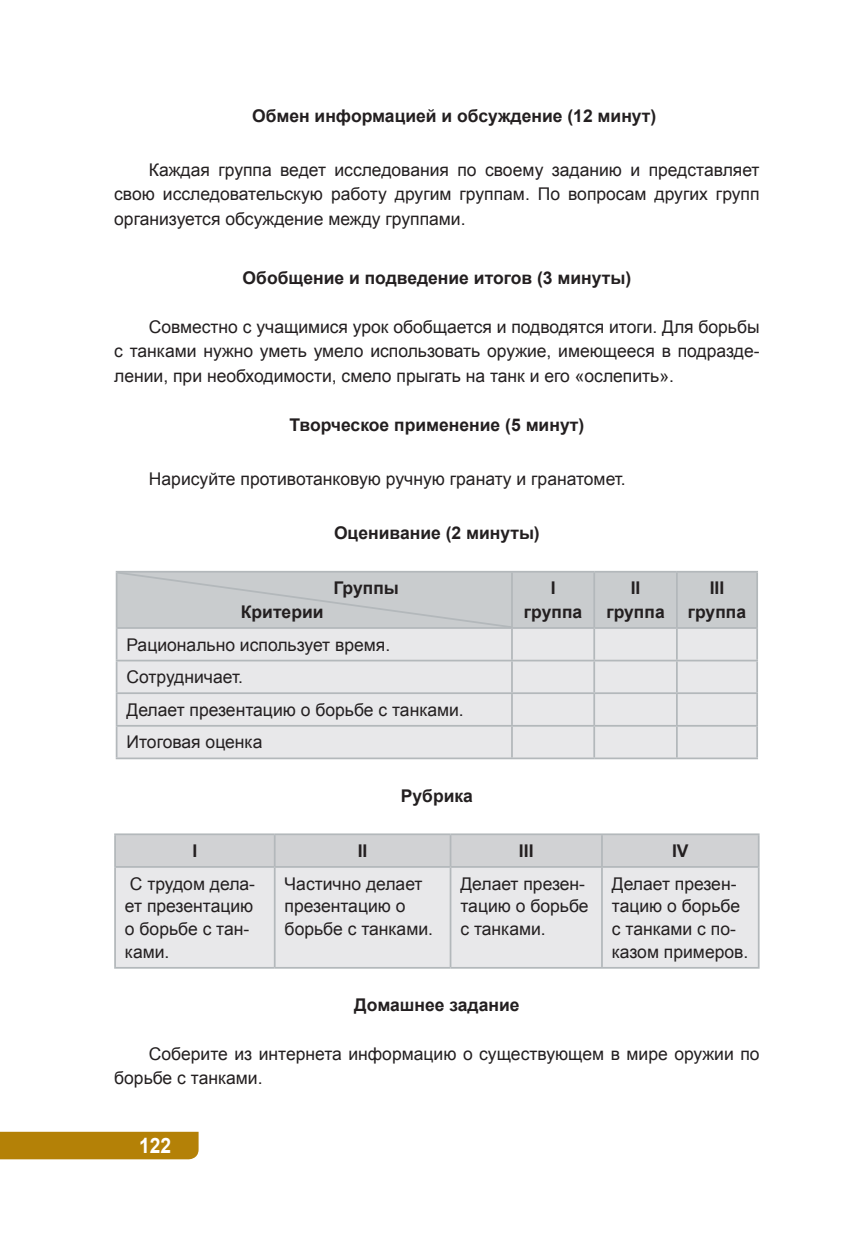
<style>
.page{position:relative;width:844px;height:1241px;background:#fff}
.page>*{position:absolute;margin:0;border:0;box-sizing:border-box;transform-origin:0 0}
.t1{font:700 21.18px "Arial";color:#fff;scale:.91 1}
.t2{font:17.5px/22.8px "Arial";color:#231f20}
.t3{font:700 17.5px/23.6px "Arial";color:#231f20;text-align:center}
</style>
<div class="page">
<div style="left:0;top:1131px;width:198px;height:28px;background:#b48107"></div>
<div style="left:117px;top:628px;width:639px;height:129px;background:#e8e8ea"></div>
<hr style="left:511px;top:628px;width:1px;height:31px;background:#b3b8bb">
<hr style="left:511px;top:661px;width:1px;height:31px;background:#b3b8bb">
<hr style="left:511px;top:694px;width:1px;height:30px;background:#b3b8bb">
<hr style="left:511px;top:726px;width:1px;height:31px;background:#b3b8bb">
<hr style="left:593px;top:628px;width:2px;height:31px;background:#b3b8bb">
<hr style="left:593px;top:661px;width:2px;height:31px;background:#b3b8bb">
<hr style="left:593px;top:694px;width:2px;height:30px;background:#b3b8bb">
<hr style="left:593px;top:726px;width:2px;height:31px;background:#b3b8bb">
<hr style="left:675px;top:628px;width:2px;height:31px;background:#b3b8bb">
<hr style="left:675px;top:661px;width:2px;height:31px;background:#b3b8bb">
<hr style="left:675px;top:694px;width:2px;height:30px;background:#b3b8bb">
<hr style="left:675px;top:726px;width:2px;height:31px;background:#b3b8bb">
<hr style="left:756px;top:628px;width:1px;height:31px;background:#b3b8bb">
<hr style="left:756px;top:661px;width:1px;height:31px;background:#b3b8bb">
<hr style="left:756px;top:694px;width:1px;height:30px;background:#b3b8bb">
<hr style="left:756px;top:726px;width:1px;height:31px;background:#b3b8bb">
<hr style="left:116px;top:570px;width:396px;height:2px;background:#b3b8bb">
<hr style="left:116px;top:572px;width:1px;height:55px;background:#b3b8bb">
<hr style="left:512px;top:570px;width:82px;height:2px;background:#b3b8bb">
<hr style="left:594px;top:570px;width:82px;height:2px;background:#b3b8bb">
<hr style="left:676px;top:570px;width:81px;height:2px;background:#b3b8bb">
<hr style="left:116px;top:627px;width:396px;height:1px;background:#b3b8bb">
<hr style="left:116px;top:628px;width:1px;height:31px;background:#b3b8bb">
<hr style="left:116px;top:659px;width:396px;height:2px;background:#b3b8bb">
<hr style="left:116px;top:661px;width:1px;height:31px;background:#b3b8bb">
<hr style="left:512px;top:659px;width:82px;height:2px;background:#b3b8bb">
<hr style="left:594px;top:659px;width:82px;height:2px;background:#b3b8bb">
<hr style="left:676px;top:659px;width:81px;height:2px;background:#b3b8bb">
<hr style="left:116px;top:694px;width:1px;height:30px;background:#b3b8bb">
<hr style="left:116px;top:726px;width:1px;height:31px;background:#b3b8bb">
<hr style="left:116px;top:692px;width:396px;height:2px;background:#b3b8bb">
<hr style="left:512px;top:692px;width:82px;height:2px;background:#b3b8bb">
<hr style="left:594px;top:692px;width:82px;height:2px;background:#b3b8bb">
<hr style="left:676px;top:692px;width:81px;height:2px;background:#b3b8bb">
<hr style="left:116px;top:724px;width:396px;height:2px;background:#b3b8bb">
<hr style="left:512px;top:724px;width:82px;height:2px;background:#b3b8bb">
<hr style="left:594px;top:724px;width:82px;height:2px;background:#b3b8bb">
<hr style="left:676px;top:724px;width:81px;height:2px;background:#b3b8bb">
<hr style="left:116px;top:757px;width:396px;height:2px;background:#b3b8bb">
<hr style="left:512px;top:757px;width:82px;height:2px;background:#b3b8bb">
<hr style="left:594px;top:757px;width:82px;height:2px;background:#b3b8bb">
<hr style="left:676px;top:757px;width:81px;height:2px;background:#b3b8bb">
<svg style="left:117px;top:571px;width:640px;height:57px;background:#c7cacc"></svg>
<div style="left:116px;top:835px;width:641px;height:30px;background:#d1d2d4"></div>
<div style="left:116px;top:867px;width:641px;height:99px;background:#e8e8ea"></div>
<hr style="left:114px;top:833px;width:160px;height:2px;background:#b3b8bb">
<hr style="left:114px;top:835px;width:2px;height:30px;background:#b3b8bb">
<hr style="left:274px;top:833px;width:176px;height:2px;background:#b3b8bb">
<hr style="left:274px;top:835px;width:1px;height:30px;background:#b3b8bb">
<hr style="left:450px;top:833px;width:151px;height:2px;background:#b3b8bb">
<hr style="left:449px;top:835px;width:2px;height:30px;background:#b3b8bb">
<hr style="left:601px;top:833px;width:158px;height:2px;background:#b3b8bb">
<hr style="left:601px;top:835px;width:1px;height:30px;background:#b3b8bb">
<hr style="left:757px;top:835px;width:2px;height:30px;background:#b3b8bb">
<hr style="left:114px;top:865px;width:160px;height:2px;background:#b3b8bb">
<hr style="left:114px;top:867px;width:2px;height:99px;background:#b3b8bb">
<hr style="left:274px;top:865px;width:176px;height:2px;background:#b3b8bb">
<hr style="left:274px;top:867px;width:1px;height:99px;background:#b3b8bb">
<hr style="left:450px;top:865px;width:151px;height:2px;background:#b3b8bb">
<hr style="left:449px;top:867px;width:2px;height:99px;background:#b3b8bb">
<hr style="left:601px;top:865px;width:158px;height:2px;background:#b3b8bb">
<hr style="left:601px;top:867px;width:1px;height:99px;background:#b3b8bb">
<hr style="left:757px;top:867px;width:2px;height:99px;background:#b3b8bb">
<hr style="left:114px;top:966px;width:160px;height:2px;background:#b3b8bb">
<hr style="left:274px;top:966px;width:176px;height:2px;background:#b3b8bb">
<hr style="left:450px;top:966px;width:151px;height:2px;background:#b3b8bb">
<hr style="left:601px;top:966px;width:158px;height:2px;background:#b3b8bb">
<p class="t3" style="left:252px;top:104px;width:405px">Обмен информацией и обсуждение (12 минут)</p>
<p class="t2" style="left:114px;top:158px;width:646px;line-height:24.5px;text-align:justify;text-indent:35px">Каждая группа ведет исследования по своему заданию и представляет свою исследовательскую работу другим группам. По вопросам других групп организуется обсуждение между группами.</p>
<p class="t3" style="left:242px;top:266px;width:390px">Обобщение и подведение итогов (3 минуты)</p>
<p class="t2" style="left:114px;top:315px;width:646px;line-height:24.5px;text-align:justify;text-indent:35px">Совместно с учащимися урок обобщается и подводятся итоги. Для борьбы с танками нужно уметь умело использовать оружие, имеющееся в подразде&shy;лении, при необходимости, смело прыгать на танк и его «ослепить».</p>
<p class="t3" style="left:289px;top:413px;width:296px">Творческое применение (5 минут)</p>
<p class="t2" style="left:149px;top:467px;width:478px">Нарисуйте противотанковую ручную гранату и гранатомет.</p>
<p class="t3" style="left:334px;top:521px;width:207px">Оценивание (2 минуты)</p>
<p class="t3" style="left:333px;top:577px;width:67px">Группы</p>
<p class="t3" style="left:241px;top:600px;width:84px">Критерии</p>
<p class="t3" style="left:523px;top:577px;width:60px">I группа</p>
<p class="t3" style="left:606px;top:577px;width:60px">II группа</p>
<p class="t3" style="left:687px;top:577px;width:60px">III группа</p>
<p class="t2" style="left:126px;top:628px;width:339px;line-height:32.6px">Рационально использует время.<br>Сотрудничает.<br>Делает презентацию о борьбе с танками.<br>Итоговая оценка</p>
<p class="t3" style="left:400px;top:784px;width:74px">Рубрика</p>
<p class="t3" style="left:192px;top:839px;width:6px">I</p>
<p class="t3" style="left:357px;top:839px;width:11px">II</p>
<p class="t3" style="left:519px;top:839px;width:16px">III</p>
<p class="t3" style="left:672px;top:839px;width:18px">IV</p>
<p class="t2" style="left:125px;top:872px;width:132px">С трудом дела&shy;ет презентацию о борьбе с тан&shy;ками.</p>
<p class="t2" style="left:284px;top:872px;width:150px">Частично делает презентацию о борьбе с танками.</p>
<p class="t2" style="left:460px;top:872px;width:130px">Делает презен&shy;тацию о борьбе с танками.</p>
<p class="t2" style="left:611px;top:872px;width:138px">Делает презен&shy;тацию о борьбе с танками с по&shy;казом примеров.</p>
<p class="t3" style="left:354px;top:993px;width:167px">Домашнее задание</p>
<p class="t2" style="left:114px;top:1041px;width:646px;line-height:24.5px;text-indent:35px">Соберите из интернета информацию о существующем в мире оружии по борьбе с танками.</p>
<p class="t1" style="left:139px;top:1131px;width:37px">122</p>
</div>
